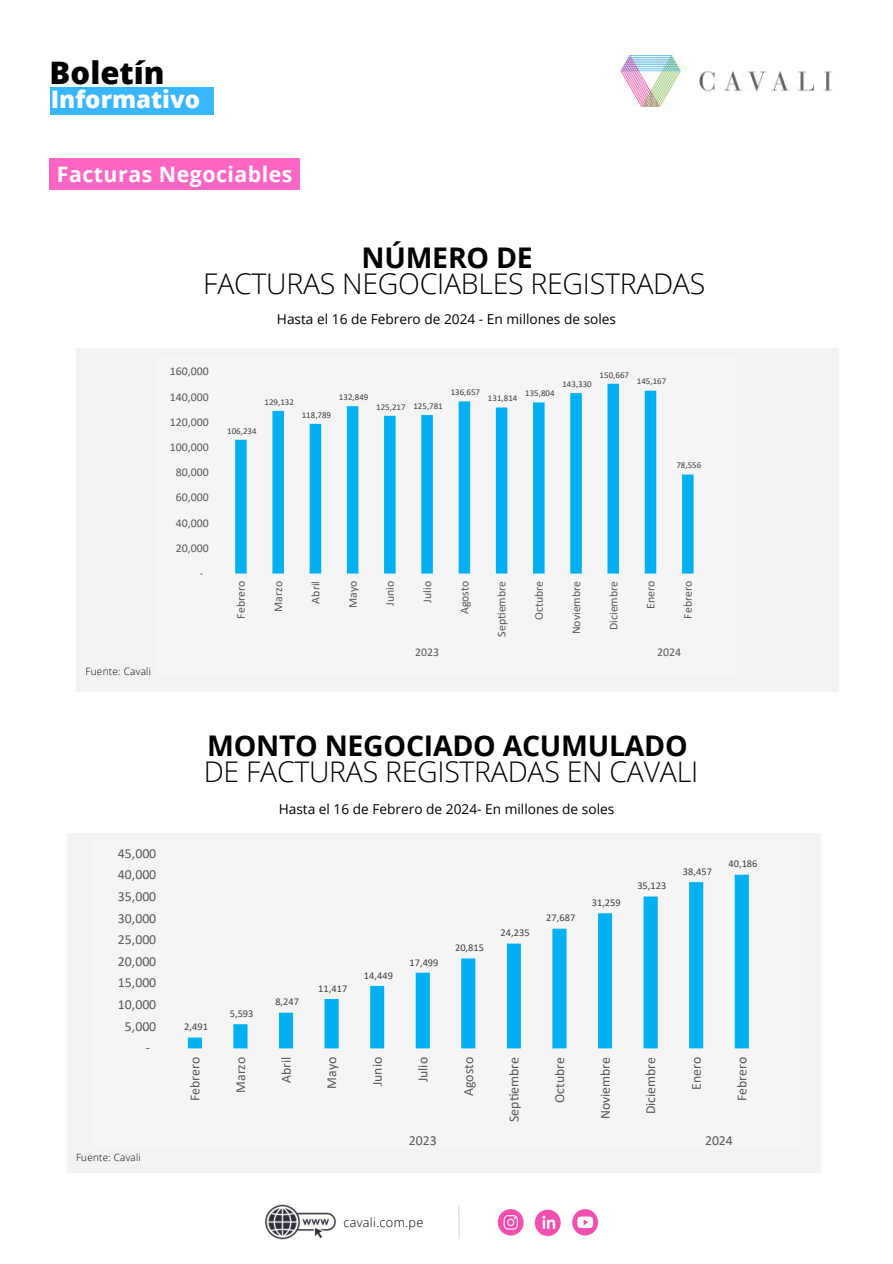
<style>
.page{position:relative;width:893px;height:1264px;background:#fff}
.page>*{position:absolute;margin:0;border:0;box-sizing:border-box;transform-origin:0 0}
.t1{font:800 31.05px "Open Sans";color:#000}
.t2{font:300 28.5px "Open Sans";letter-spacing:-.01em;color:#000}
.t3{font:700 28.5px "Open Sans";letter-spacing:-.01em;color:#000}
.t4{font:800 24.15px "Open Sans";color:#fff}
.t5{font:700 21.3px "Open Sans";letter-spacing:.025em;color:#fff}
.t6{font:13.8px "Calibri";color:#595959}
.t7{font:13.65px "Open Sans";color:#000}
.t8{font:300 12.6px "Open Sans";letter-spacing:.025em;color:#000}
.t9{font:11.85px "Calibri";color:#595959}
.t10{font:10.35px "Calibri";letter-spacing:.005em;color:#404040}
.t11{font:300 10.05px "Open Sans";letter-spacing:.025em;color:#000}
.t12{font:300 9.9px "Open Sans";letter-spacing:.025em;color:#000}
.t13{font:8.85px "Calibri";letter-spacing:.005em;color:#404040}
</style>
<div class="page">
<div style="left:51px;top:87px;width:163px;height:27px;background:#38b6ff"></div>
<img style="left:619px;top:55px;width:213px;height:52px">
<div style="left:50px;top:158px;width:250px;height:32px;background:#ff66c4"></div>
<div style="left:77px;top:348px;width:761px;height:343px;background:#f3f3f3"></div>
<div style="left:67px;top:833px;width:753px;height:340px;background:#f3f3f3"></div>
<img style="left:497px;top:1209px;width:102px;height:28px">
<img style="left:265px;top:1204px;width:71px;height:36px">
<svg style="left:458px;top:1205px;width:2px;height:34px"></svg>
<svg style="left:235px;top:384px;width:458px;height:189px"></svg>
<svg style="left:188px;top:874px;width:560px;height:174px"></svg>
<h1 class="t1" style="left:50px;top:49px;width:116px">Boletín</h1>
<h3 class="t4" style="left:51px;top:80px;width:151px">Informativo</h3>
<h3 class="t5" style="left:57px;top:159px;width:237px">Facturas Negociables</h3>
<h2 class="t3" style="left:361px;top:237px;width:173px">NÚMERO DE</h2>
<h2 class="t2" style="left:203px;top:264px;width:503px">FACTURAS NEGOCIABLES REGISTRADAS</h2>
<p class="t11" style="left:85px;top:664px;width:67px">Fuente: Cavali</p>
<p class="t9" style="left:170px;top:363px;width:40px">160,000</p>
<p class="t9" style="left:170px;top:388px;width:40px">140,000</p>
<p class="t9" style="left:170px;top:413px;width:40px">120,000</p>
<p class="t9" style="left:170px;top:439px;width:40px">100,000</p>
<p class="t9" style="left:176px;top:464px;width:34px">80,000</p>
<p class="t9" style="left:176px;top:489px;width:34px">60,000</p>
<p class="t9" style="left:176px;top:514px;width:34px">40,000</p>
<p class="t9" style="left:176px;top:539px;width:34px">20,000</p>
<p class="t9" style="left:200px;top:564px;width:5px">-</p>
<p class="t7" style="left:277px;top:310px;width:340px">Hasta el 16 de Febrero de 2024 - En millones de soles</p>
<p class="t13" style="left:227px;top:424px;width:31px">106,234</p>
<p class="t13" style="left:264px;top:395px;width:31px">129,132</p>
<p class="t13" style="left:302px;top:408px;width:31px">118,789</p>
<p class="t13" style="left:339px;top:391px;width:31px">132,849</p>
<p class="t13" style="left:376px;top:400px;width:68px">125,217 125,781</p>
<p class="t13" style="left:450px;top:386px;width:31px">136,657</p>
<p class="t13" style="left:488px;top:392px;width:31px">131,814</p>
<p class="t13" style="left:525px;top:387px;width:31px">135,804</p>
<p class="t13" style="left:562px;top:378px;width:31px">143,330</p>
<p class="t13" style="left:599px;top:368px;width:31px">150,667</p>
<p class="t13" style="left:636px;top:375px;width:31px">145,167</p>
<p class="t13" style="left:676px;top:459px;width:26px">78,556</p>
<p class="t9" style="left:233px;top:619px;width:39px;rotate:-90deg">Febrero</p>
<p class="t9" style="left:270px;top:611px;width:32px;rotate:-90deg">Marzo</p>
<p class="t9" style="left:307px;top:603px;width:24px;rotate:-90deg">Abril</p>
<p class="t9" style="left:344px;top:608px;width:29px;rotate:-90deg">Mayo</p>
<p class="t9" style="left:382px;top:606px;width:27px;rotate:-90deg">Junio</p>
<p class="t9" style="left:419px;top:602px;width:23px;rotate:-90deg">Julio</p>
<p class="t9" style="left:456px;top:614px;width:35px;rotate:-90deg">Agosto</p>
<p class="t9" style="left:493px;top:636px;width:57px;rotate:-90deg">Sep embre</p>
<p class="t9" style="left:530px;top:620px;width:41px;rotate:-90deg">Octubre</p>
<p class="t9" style="left:568px;top:634px;width:55px;rotate:-90deg">Noviembre</p>
<p class="t9" style="left:605px;top:630px;width:51px;rotate:-90deg">Diciembre</p>
<p class="t9" style="left:642px;top:609px;width:30px;rotate:-90deg">Enero</p>
<p class="t9" style="left:679px;top:618px;width:39px;rotate:-90deg">Febrero</p>
<p class="t9" style="left:415px;top:644px;width:25px">2023</p>
<p class="t9" style="left:657px;top:644px;width:25px">2024</p>
<p class="t6" style="left:118px;top:843px;width:40px">45,000</p>
<p class="t6" style="left:118px;top:865px;width:40px">40,000</p>
<p class="t6" style="left:118px;top:886px;width:40px">35,000</p>
<p class="t6" style="left:118px;top:908px;width:40px">30,000</p>
<p class="t6" style="left:118px;top:930px;width:40px">25,000</p>
<p class="t6" style="left:118px;top:951px;width:40px">20,000</p>
<p class="t6" style="left:118px;top:973px;width:40px">15,000</p>
<p class="t6" style="left:118px;top:994px;width:40px">10,000</p>
<p class="t6" style="left:125px;top:1016px;width:33px">5,000</p>
<p class="t6" style="left:146px;top:1038px;width:6px">-</p>
<p class="t12" style="left:76px;top:1150px;width:66px">Fuente: Cavali</p>
<h2 class="t3" style="left:207px;top:725px;width:482px">MONTO NEGOCIADO ACUMULADO</h2>
<h2 class="t2" style="left:204px;top:752px;width:496px">DE FACTURAS REGISTRADAS EN CAVALI</h2>
<p class="t10" style="left:184px;top:1019px;width:25px">2,491</p>
<p class="t10" style="left:230px;top:1006px;width:25px">5,593</p>
<p class="t7" style="left:279px;top:799px;width:337px">Hasta el 16 de Febrero de 2024- En millones de soles</p>
<p class="t10" style="left:275px;top:994px;width:25px">8,247</p>
<p class="t10" style="left:318px;top:981px;width:31px">11,417</p>
<p class="t10" style="left:364px;top:968px;width:31px">14,449</p>
<p class="t10" style="left:409px;top:954px;width:31px">17,499</p>
<p class="t10" style="left:455px;top:940px;width:31px">20,815</p>
<p class="t10" style="left:500px;top:925px;width:31px">24,235</p>
<p class="t10" style="left:546px;top:910px;width:31px">27,687</p>
<p class="t10" style="left:591px;top:895px;width:31px">31,259</p>
<p class="t10" style="left:637px;top:878px;width:31px">35,123</p>
<p class="t10" style="left:683px;top:864px;width:31px">38,457</p>
<p class="t10" style="left:728px;top:856px;width:31px">40,186</p>
<p class="t6" style="left:185px;top:1101px;width:46px;rotate:-90deg">Febrero</p>
<p class="t6" style="left:231px;top:1092px;width:37px;rotate:-90deg">Marzo</p>
<p class="t6" style="left:276px;top:1083px;width:28px;rotate:-90deg">Abril</p>
<p class="t6" style="left:322px;top:1088px;width:33px;rotate:-90deg">Mayo</p>
<p class="t6" style="left:367px;top:1086px;width:31px;rotate:-90deg">Junio</p>
<p class="t6" style="left:413px;top:1082px;width:27px;rotate:-90deg">Julio</p>
<p class="t6" style="left:459px;top:1095px;width:40px;rotate:-90deg">Agosto</p>
<p class="t6" style="left:504px;top:1121px;width:66px;rotate:-90deg">Sep embre</p>
<p class="t6" style="left:550px;top:1102px;width:47px;rotate:-90deg">Octubre</p>
<p class="t6" style="left:595px;top:1119px;width:64px;rotate:-90deg">Noviembre</p>
<p class="t6" style="left:641px;top:1114px;width:59px;rotate:-90deg">Diciembre</p>
<p class="t6" style="left:686px;top:1089px;width:34px;rotate:-90deg">Enero</p>
<p class="t6" style="left:732px;top:1101px;width:46px;rotate:-90deg">Febrero</p>
<p class="t6" style="left:409px;top:1130px;width:29px">2023</p>
<p class="t6" style="left:705px;top:1130px;width:29px">2024</p>
<p class="t8" style="left:343px;top:1213px;width:81px">cavali.com.pe</p>
</div>
